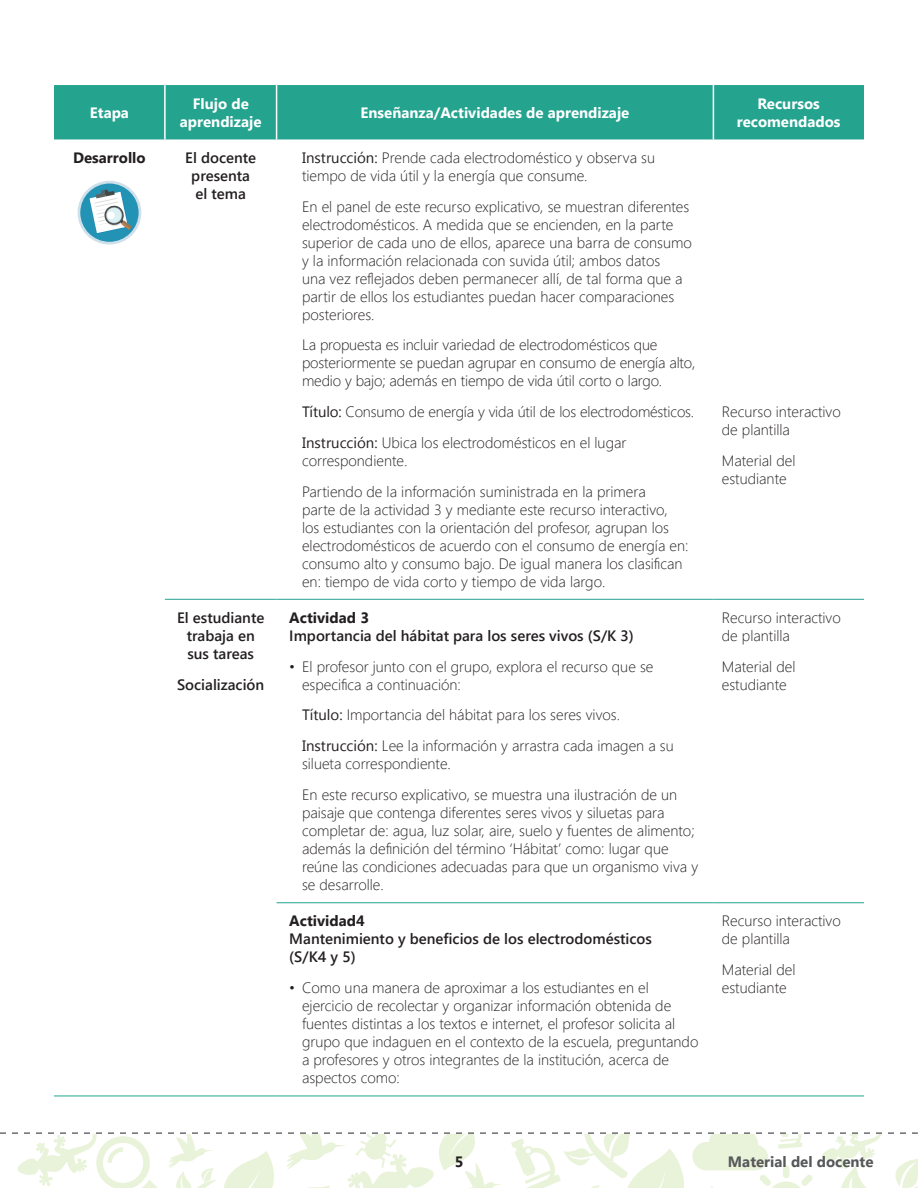
<style>
.page{position:relative;width:918px;height:1188px;background:#fff}
.page>*{position:absolute;margin:0;border:0;box-sizing:border-box;transform-origin:0 0}
.t1{font:300 15px/18px "Segoe UI";color:#231f20}
.t2{font:600 15px/18px "Segoe UI";color:#231f20;text-align:center}
.t3{font:700 15px/18px "Segoe UI";color:#fff;text-align:center}
.t4{font:700 15px "Segoe UI";color:#231f20}
.t5{font:700 15px "Segoe UI";color:#57585a}
.s1{font-weight:400}
</style>
<div class="page">
<svg style="left:0;top:1132px;width:918px;height:56px"></svg>
<div style="left:54px;top:85px;width:810px;height:54px;background:#24a38f"></div>
<hr style="left:277px;top:902px;width:436px;height:1px;background:#24a38f">
<hr style="left:713px;top:902px;width:151px;height:1px;background:#24a38f">
<hr style="left:164px;top:85px;width:2px;height:54px;background:#fff">
<hr style="left:276px;top:85px;width:1px;height:54px;background:#fff">
<hr style="left:713px;top:85px;width:1px;height:54px;background:#fff">
<hr style="left:277px;top:599px;width:436px;height:1px;background:#24a38f">
<hr style="left:713px;top:599px;width:151px;height:1px;background:#24a38f">
<hr style="left:165px;top:599px;width:112px;height:1px;background:#24a38f">
<hr style="left:54px;top:1096px;width:111px;height:1px;background:#24a38f">
<hr style="left:165px;top:1096px;width:112px;height:1px;background:#24a38f">
<hr style="left:277px;top:1096px;width:436px;height:1px;background:#24a38f">
<hr style="left:713px;top:1096px;width:151px;height:1px;background:#24a38f">
<svg style="left:78px;top:181px;width:63px;height:64px"></svg>
<div style="left:80px;top:184px;width:59px;height:58px;background:#2293b4;border-radius:50%"></div>
<svg style="left:90px;top:189px;width:42px;height:45px"></svg>
<p class="t3" style="left:90px;top:103px;width:41px">Etapa</p>
<p class="t3" style="left:180px;top:94px;width:83px">Flujo de aprendizaje</p>
<p class="t3" style="left:361px;top:103px;width:270px">Enseñanza/Actividades de aprendizaje</p>
<p class="t3" style="left:737px;top:94px;width:105px">Recursos recomendados</p>
<p class="t4" style="left:73px;top:147px;width:74px">Desarrollo</p>
<p class="t2" style="left:185px;top:148px;width:72px">El docente presenta el tema</p>
<p class="t1" style="left:302px;top:148px;width:355px"><span class="s1">Instrucción:</span> Prende cada electrodoméstico y observa su tiempo de vida útil y la energía que consume.</p>
<p class="t1" style="left:302px;top:197px;width:391px">En el panel de este recurso explicativo, se muestran diferentes electrodomésticos. A medida que se encienden, en la parte superior de cada uno de ellos, aparece una barra de consumo y la información relacionada con suvida útil; ambos datos<br>una vez reflejados deben permanecer allí, de tal forma que a partir de ellos los estudiantes puedan hacer comparaciones posteriores.</p>
<p class="t1" style="left:302px;top:335px;width:395px">La propuesta es incluir variedad de electrodomésticos que posteriormente se puedan agrupar en consumo de energía alto, medio y bajo; además en tiempo de vida útil corto o largo.</p>
<p class="t1" style="left:302px;top:396px;width:394px;line-height:30.8px"><span class="s1">Título:</span> Consumo de energía y vida útil de los electrodomésticos.<br><span class="s1">Instrucción:</span> Ubica los electrodomésticos en el lugar</p>
<p class="t1" style="left:302px;top:444px;width:345px;line-height:30.8px">correspondiente.<br>Partiendo de la información suministrada en la primera</p>
<p class="t1" style="left:302px;top:500px;width:388px">parte de la actividad 3 y mediante este recurso interactivo, los estudiantes con la orientación del profesor, agrupan los electrodomésticos de acuerdo con el consumo de energía en: consumo alto y consumo bajo. De igual manera los clasifican en: tiempo de vida corto y tiempo de vida largo.</p>
<p class="t1" style="left:722px;top:402px;width:120px">Recurso interactivo de plantilla</p>
<p class="t1" style="left:722px;top:451px;width:75px">Material del estudiante</p>
<p class="t2" style="left:177px;top:608px;width:89px">El estudiante trabaja en sus tareas</p>
<p class="t2" style="left:177px;top:675px;width:89px">Socialización</p>
<p class="t4" style="left:289px;top:607px;width:81px">Actividad 3</p>
<p class="t2" style="left:289px;top:626px;width:346px">Importancia del hábitat para los seres vivos (S/K 3)</p>
<p class="t1" style="left:302px;top:657px;width:353px;text-indent:-13px">• El profesor junto con el grupo, explora el recurso que se especifica a continuación:</p>
<p class="t1" style="left:302px;top:699px;width:373px;line-height:30.8px"><span class="s1">Título:</span> Importancia del hábitat para los seres vivos.<br><span class="s1">Instrucción:</span> Lee la información y arrastra cada imagen a su</p>
<p class="t1" style="left:302px;top:748px;width:377px;line-height:30.8px">silueta correspondiente.<br>En este recurso explicativo, se muestra una ilustración de un</p>
<p class="t1" style="left:302px;top:803px;width:398px">paisaje que contenga diferentes seres vivos y siluetas para completar de: agua, luz solar, aire, suelo y fuentes de alimento; además la definición del término ‘Hábitat’ como: lugar que reúne las condiciones adecuadas para que un organismo viva y se desarrolle.</p>
<p class="t4" style="left:289px;top:910px;width:77px">Actividad4</p>
<p class="t2" style="left:289px;top:930px;width:364px;text-align:left">Mantenimiento y beneficios de los electrodomésticos (S/K4 y 5)</p>
<p class="t1" style="left:302px;top:978px;width:398px;text-indent:-13px">• Como una manera de aproximar a los estudiantes en el ejercicio de recolectar y organizar información obtenida de fuentes distintas a los textos e internet, el profesor solicita al grupo que indaguen en el contexto de la escuela, preguntando a profesores y otros integrantes de la institución, acerca de aspectos como:</p>
<p class="t1" style="left:722px;top:608px;width:120px">Recurso interactivo de plantilla</p>
<p class="t1" style="left:722px;top:657px;width:75px">Material del estudiante</p>
<p class="t1" style="left:722px;top:911px;width:120px">Recurso interactivo de plantilla</p>
<p class="t1" style="left:722px;top:960px;width:75px">Material del estudiante</p>
<p class="t4" style="left:455px;top:1151px;width:10px">5</p>
<p class="t5" style="left:728px;top:1151px;width:147px">Material del docente</p>
</div>
